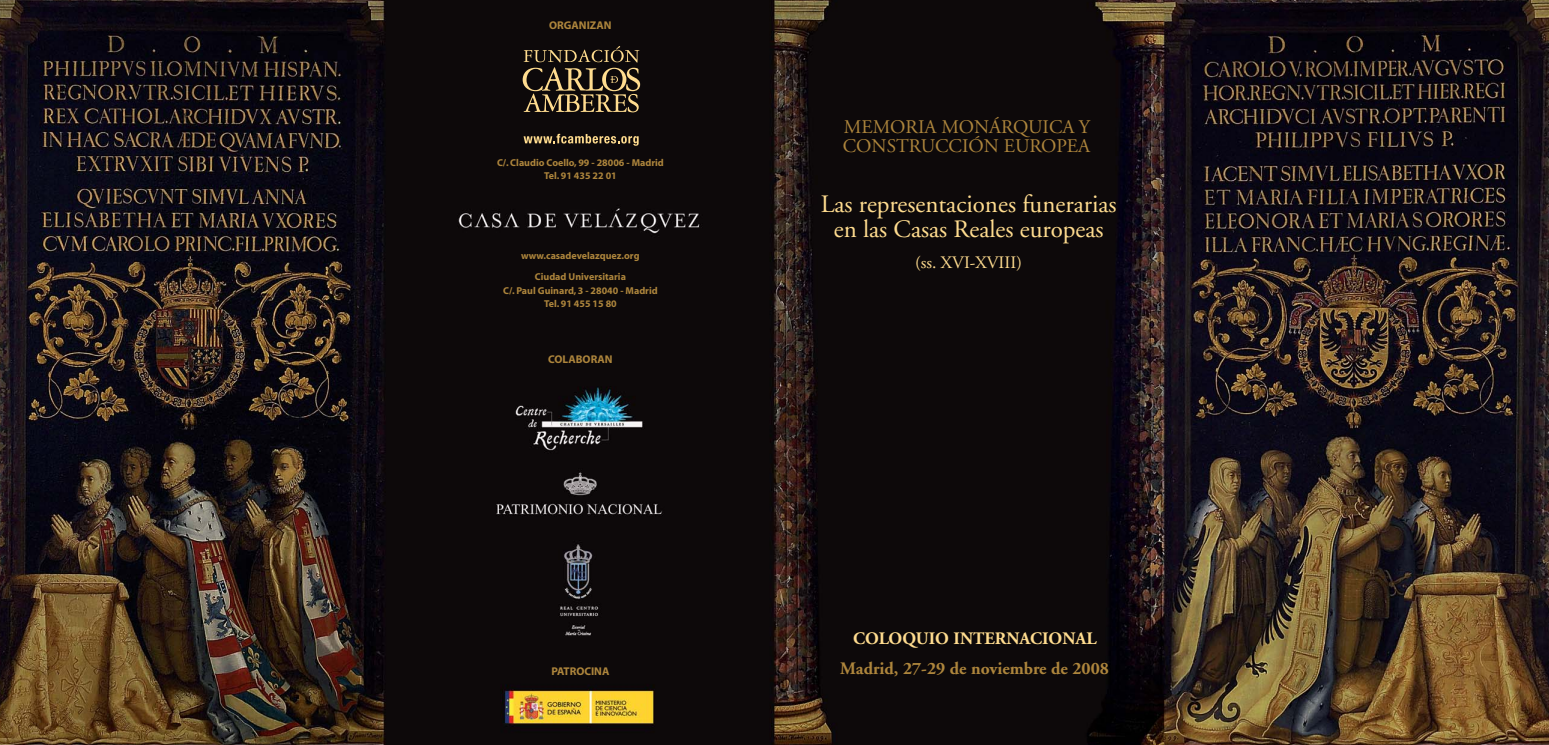
<style>
.page{position:relative;width:1549px;height:745px;background:#fff}
.page>*{position:absolute;margin:0;border:0;box-sizing:border-box;transform-origin:0 0}
.t1{font:25px/25px "Adobe Garamond";color:#ffdc8f;text-align:center}
.t2{font:19.25px/19.2px "Adobe Garamond";color:#ad853c}
.t3{font:700 17.5px "Adobe Garamond";color:#ad853c}
.t4{font:700 17.5px "Adobe Garamond";color:#ffdc8f}
.t5{font:17.5px "Adobe Garamond";color:#ffdc8f}
.t6{font:700 11.25px "Myriad";color:#ad853c}
.t7{font:700 10px/13.5px "Myriad";color:#ad853c;text-align:center}
</style>
<div class="page">
<img style="left:0;top:0;width:1549px;height:745px">
<svg style="left:523px;top:46px;width:117px;height:66px;background:#473b29"></svg>
<svg style="left:524px;top:134px;width:115px;height:12px"></svg>
<p class="t6" style="left:549px;top:21px;width:64px">ORGANIZAN</p>
<p class="t7" style="left:497px;top:156px;width:168px">C/. Claudio Coello, 99 - 28006 - Madrid<br>Tel. 91 435 22 01</p>
<p class="t7" style="left:521px;top:246px;width:120px;line-height:21.1px">www.casadevelazquez.org<br>Ciudad Universitaria</p>
<p class="t7" style="left:503px;top:285px;width:156px">C/. Paul Guinard, 3 - 28040 - Madrid<br>Tel. 91 455 15 80</p>
<p class="t6" style="left:548px;top:355px;width:66px">COLABORAN</p>
<p class="t6" style="left:551px;top:667px;width:60px">PATROCINA</p>
<h2 class="t2" style="left:843px;top:118px;width:249px">MEMORIA MONÁRQUICA Y<br>CONSTRUCCIÓN EUROPEA</h2>
<h1 class="t1" style="left:821px;top:193px;width:298px">Las representaciones funerarias en las Casas Reales europeas</h1>
<h3 class="t5" style="left:915px;top:256px;width:108px">(ss. XVI-XVIII)</h3>
<h3 class="t4" style="left:853px;top:631px;width:245px">COLOQUIO INTERNACIONAL</h3>
<h3 class="t3" style="left:840px;top:661px;width:270px">Madrid, 27-29 de noviembre de 2008</h3>
</div>
